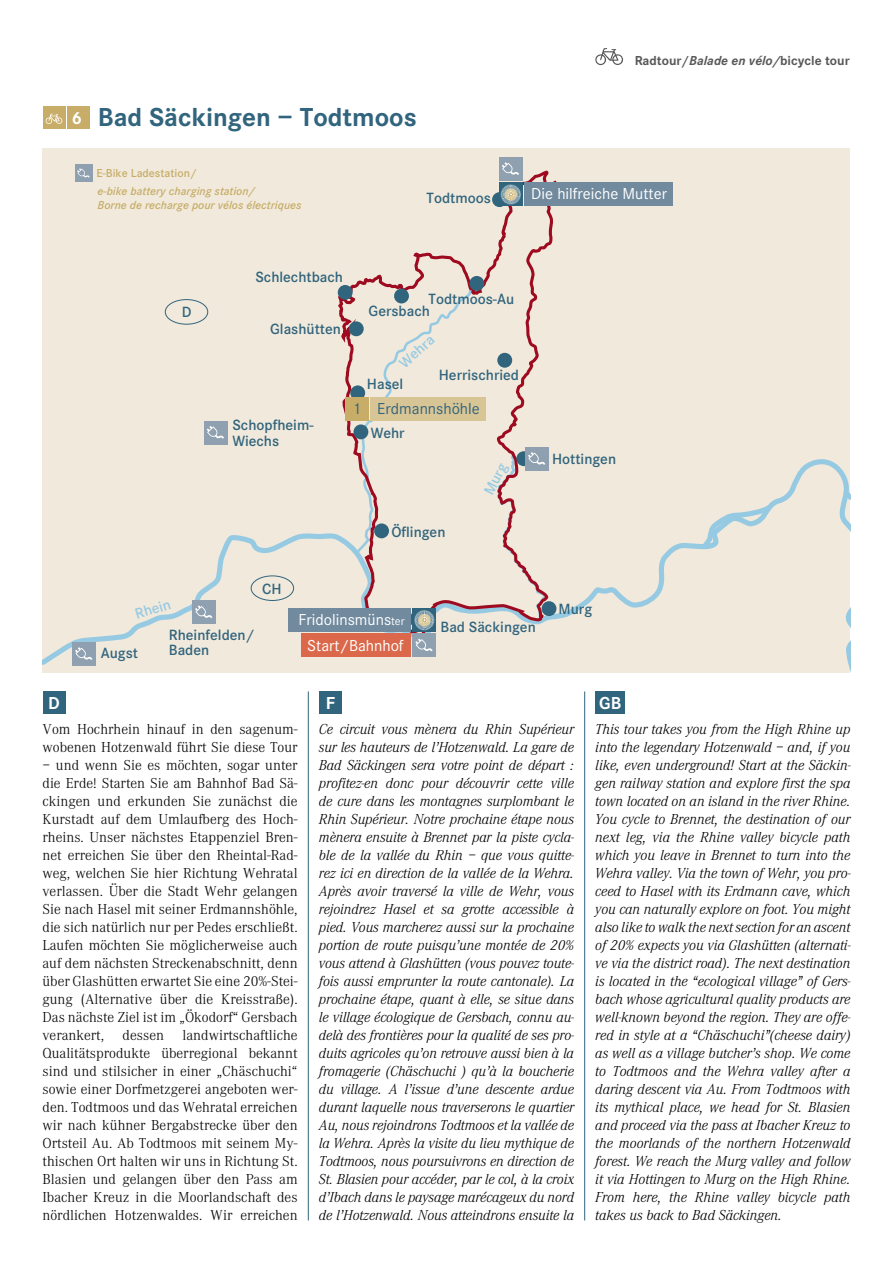
<style>
.page{position:relative;width:893px;height:1263px;background:#fff}
.page>*{position:absolute;margin:0;border:0;box-sizing:border-box;transform-origin:0 0}
.t1{font:700 27px "Corporate S";color:#31647d}
.t2{font:700 18px "Corporate S";color:#fff}
.t3{font:16.5px "Corporate S";color:#fff}
.t4{font:16.5px "Corporate S";color:#31647d}
.t5{font:600 15.45px/15.5px "Corporate S";color:#31647d}
.t6{font:600 15.45px "Corporate S";color:#96cae3}
.t7{font:italic 300 15px/18px "Corporate A";letter-spacing:-.005em;color:#000;text-align:justify}
.t8{font:300 15px/18px "Corporate A";color:#000}
.t9{font:700 13.5px "Corporate S";color:#58585a}
.t10{font:italic 600 12px/13.5px "Corporate S";color:#c7ad68}
.t11{font:600 12px "Corporate S";color:#c7ad68}
.s1{font-size:18px;color:#fff}
.s2{font-style:italic}
.s3{font-size:12px}
</style>
<div class="page">
<div style="left:43px;top:106px;width:22px;height:23px;background:#c7ad68"></div>
<div style="left:67px;top:106px;width:23px;height:23px;background:#c7ad68"></div>
<svg style="left:46px;top:114px;width:17px;height:10px"></svg>
<svg style="left:595px;top:48px;width:28px;height:17px"></svg>
<div style="left:43px;top:691px;width:22px;height:23px;background:#31647d"></div>
<div style="left:319px;top:691px;width:23px;height:23px;background:#31647d"></div>
<div style="left:595px;top:691px;width:30px;height:23px;background:#31647d"></div>
<hr style="left:308px;top:691px;width:1px;height:529px;background:#31647d">
<hr style="left:584px;top:691px;width:1px;height:529px;background:#31647d">
<div style="left:43px;top:149px;width:807px;height:524px;background:#f1eadc"></div>
<div style="left:499px;top:157px;width:23px;height:24px;background:#8fa0b0"></div>
<svg style="left:502px;top:162px;width:11px;height:7px"></svg>
<div style="left:165px;top:299px;width:43px;height:26px;border:1px solid #31647d;border-radius:50%"></div>
<svg style="left:43px;top:552px;width:807px;height:117px"></svg>
<svg style="left:336px;top:169px;width:224px;height:469px"></svg>
<svg style="left:204px;top:408px;width:646px;height:144px"></svg>
<div style="left:409px;top:612px;width:15px;height:15px;background:#31647d;border-radius:50%"></div>
<div style="left:374px;top:523px;width:15px;height:15px;background:#31647d;border-radius:50%"></div>
<div style="left:353px;top:424px;width:15px;height:15px;background:#31647d;border-radius:50%"></div>
<div style="left:350px;top:385px;width:15px;height:15px;background:#31647d;border-radius:50%"></div>
<div style="left:349px;top:321px;width:15px;height:15px;background:#31647d;border-radius:50%"></div>
<div style="left:338px;top:285px;width:15px;height:15px;background:#31647d;border-radius:50%"></div>
<div style="left:394px;top:289px;width:15px;height:14px;background:#31647d;border-radius:50%"></div>
<div style="left:469px;top:276px;width:15px;height:15px;background:#31647d;border-radius:50%"></div>
<div style="left:497px;top:353px;width:15px;height:15px;background:#31647d;border-radius:50%"></div>
<div style="left:516px;top:451px;width:15px;height:15px;background:#31647d;border-radius:50%"></div>
<div style="left:542px;top:601px;width:14px;height:15px;background:#31647d;border-radius:50%"></div>
<div style="left:492px;top:192px;width:15px;height:15px;background:#31647d;border-radius:50%"></div>
<div style="left:371px;top:397px;width:115px;height:23px;background:#d8c595"></div>
<div style="left:345px;top:397px;width:24px;height:23px;background:#c7ad68"></div>
<div style="left:524px;top:183px;width:149px;height:23px;background:#718a9e"></div>
<div style="left:499px;top:183px;width:23px;height:23px;background:#31647d"></div>
<svg style="left:501px;top:184px;width:20px;height:21px"></svg>
<div style="left:301px;top:634px;width:110px;height:23px;background:#db684a"></div>
<div style="left:288px;top:608px;width:123px;height:24px;background:#718a9e"></div>
<div style="left:413px;top:608px;width:23px;height:24px;background:#31647d"></div>
<svg style="left:414px;top:610px;width:21px;height:21px"></svg>
<div style="left:413px;top:634px;width:23px;height:23px;background:#8fa0b0"></div>
<svg style="left:415px;top:638px;width:18px;height:13px"></svg>
<div style="left:192px;top:601px;width:24px;height:23px;background:#8fa0b0"></div>
<svg style="left:195px;top:605px;width:17px;height:13px"></svg>
<div style="left:204px;top:421px;width:23px;height:23px;background:#8fa0b0"></div>
<svg style="left:207px;top:426px;width:17px;height:13px"></svg>
<div style="left:525px;top:447px;width:24px;height:24px;background:#8fa0b0"></div>
<svg style="left:528px;top:452px;width:17px;height:13px"></svg>
<div style="left:72px;top:642px;width:24px;height:24px;background:#8fa0b0"></div>
<svg style="left:75px;top:647px;width:17px;height:13px"></svg>
<div style="left:75px;top:165px;width:17px;height:17px;background:#8fa0b0"></div>
<svg style="left:77px;top:168px;width:13px;height:10px"></svg>
<h1 class="t1" style="left:72px;top:101px;width:346px"><span class="s1">6</span> Bad Säckingen – Todtmoos</h1>
<p class="t11" style="left:96px;top:167px;width:102px">E-Bike Ladestation/</p>
<p class="t10" style="left:98px;top:185px;width:205px">e-bike battery charging station/<br>Borne de recharge pour vélos électriques</p>
<p class="t5" style="left:427px;top:191px;width:66px">Todtmoos</p>
<p class="t9" style="left:635px;top:53px;width:217px">Radtour/<span class="s2">Balade en vélo/</span>bicycle tour</p>
<p class="t3" style="left:531px;top:185px;width:137px">Die hilfreiche Mutter</p>
<p class="t5" style="left:182px;top:304px;width:11px">D</p>
<p class="t5" style="left:255px;top:270px;width:89px">Schlechtbach</p>
<p class="t5" style="left:270px;top:322px;width:72px">Glashütten</p>
<p class="t5" style="left:232px;top:418px;width:83px">Schopfheim-<br>Wiechs</p>
<p class="t5" style="left:429px;top:292px;width:87px">Todtmoos-Au</p>
<p class="t5" style="left:369px;top:303px;width:63px">Gersbach</p>
<p class="t6" style="left:395px;top:358px;width:43px;rotate:-42deg">Wehra</p>
<p class="t5" style="left:439px;top:368px;width:82px">Herrischried</p>
<p class="t5" style="left:367px;top:377px;width:38px">Hasel</p>
<p class="t4" style="left:353px;top:399px;width:129px">1 Erdmannshöhle</p>
<p class="t5" style="left:371px;top:425px;width:36px">Wehr</p>
<p class="t5" style="left:391px;top:524px;width:56px">Öflingen</p>
<p class="t6" style="left:480px;top:489px;width:35px;rotate:-63deg">Murg</p>
<p class="t5" style="left:262px;top:581px;width:21px">CH</p>
<p class="t5" style="left:552px;top:451px;width:66px">Hottingen</p>
<p class="t6" style="left:133px;top:606px;width:38px;rotate:-17deg">Rhein</p>
<p class="t5" style="left:169px;top:627px;width:87px">Rheinfelden/</p>
<p class="t5" style="left:101px;top:646px;width:39px">Augst</p>
<p class="t5" style="left:169px;top:643px;width:42px">Baden</p>
<p class="t3" style="left:299px;top:611px;width:108px">Fridolinsmüns<span class="s3">ter</span></p>
<p class="t3" style="left:307px;top:636px;width:98px">Start/Bahnhof</p>
<p class="t5" style="left:441px;top:619px;width:97px">Bad Säckingen</p>
<p class="t5" style="left:559px;top:602px;width:35px">Murg</p>
<p class="t2" style="left:48px;top:693px;width:13px">D</p>
<p class="t2" style="left:326px;top:693px;width:11px">F</p>
<p class="t2" style="left:599px;top:693px;width:24px">GB</p>
<p class="t8" style="left:43px;top:720px;width:257px">Vom Hochrhein hinauf in den sagenum&shy;wobenen Hotzenwald führt Sie diese Tour</p>
<p class="t8" style="left:43px;top:756px;width:257px;text-align:justify">– und wenn Sie es möchten, sogar unter die Erde! Starten Sie am Bahnhof Bad Sä&shy;ckingen und erkunden Sie zunächst die Kurstadt auf dem Umlaufberg des Hoch&shy;rheins. Unser nächstes Etappenziel Bren&shy;net erreichen Sie über den Rheintal-Rad&shy;weg, welchen Sie hier Richtung Wehratal verlassen. Über die Stadt Wehr gelangen Sie nach Hasel mit seiner Erdmannshöhle, die sich natürlich nur per Pedes erschließt.<br>Laufen möchten Sie möglicherweise auch auf dem nächsten Streckenabschnitt, denn über Glashütten erwartet Sie eine 20%-Stei&shy;gung (Alternative über die Kreisstraße).<br>Das nächste Ziel ist im „Ökodorf“ Gersbach verankert, dessen landwirtschaftliche Qualitätsprodukte überregional bekannt sind und stilsicher in einer „Chäschuchi“ sowie einer Dorfmetzgerei angeboten wer&shy;den. Todtmoos und das Wehratal erreichen wir nach kühner Bergabstrecke über den Ortsteil Au. Ab Todtmoos mit seinem My&shy;thischen Ort halten wir uns in Richtung St.<br>Blasien und gelangen über den Pass am Ibacher Kreuz in die Moorlandschaft des nördlichen Hotzenwaldes. Wir erreichen</p>
<p class="t7" style="left:319px;top:720px;width:257px">Ce circuit vous mènera du Rhin Supérieur sur les hauteurs de l’Hotzenwald. La gare de Bad Säckingen sera votre point de départ : profitez-en donc pour découvrir cette ville de cure dans les montagnes surplombant le Rhin Supérieur. Notre prochaine étape nous mènera ensuite à Brennet par la piste cycla&shy;ble de la vallée du Rhin – que vous quitte&shy;rez ici en direction de la vallée de la Wehra.<br>Après avoir traversé la ville de Wehr, vous rejoindrez Hasel et sa grotte accessible à pied. Vous marcherez aussi sur la prochaine portion de route puisqu’une montée de 20% vous attend à Glashütten (vous pouvez toute&shy;fois aussi emprunter la route cantonale). La prochaine étape, quant à elle, se situe dans le village écologique de Gersbach, connu au&shy;delà des frontières pour la qualité de ses pro&shy;duits agricoles qu’on retrouve aussi bien à la fromagerie (Chäschuchi ) qu’à la boucherie du village. A l’issue d’une descente ardue durant laquelle nous traverserons le quartier Au, nous rejoindrons Todtmoos et la vallée de la Wehra. Après la visite du lieu mythique de Todtmoos, nous poursuivrons en direction de St. Blasien pour accéder, par le col, à la croix d’Ibach dans le paysage marécageux du nord de l’Hotzenwald. Nous atteindrons ensuite la</p>
<p class="t7" style="left:595px;top:720px;width:257px">This tour takes you from the High Rhine up into the legendary Hotzenwald – and, if you like, even underground! Start at the Säckin&shy;gen railway station and explore first the spa town located on an island in the river Rhine.<br>You cycle to Brennet, the destination of our next leg, via the Rhine valley bicycle path which you leave in Brennet to turn into the Wehra valley. Via the town of Wehr, you pro&shy;ceed to Hasel with its Erdmann cave, which you can naturally explore on foot. You might also like to walk the next section for an ascent of 20% expects you via Glashütten (alternati&shy;ve via the district road). The next destination is located in the “ecological village” of Gers&shy;bach whose agricultural quality products are well-known beyond the region. They are offe&shy;red in style at a “Chäschuchi”(cheese dairy) as well as a village butcher’s shop. We come to Todtmoos and the Wehra valley after a daring descent via Au. From Todtmoos with its mythical place, we head for St. Blasien and proceed via the pass at Ibacher Kreuz to the moorlands of the northern Hotzenwald forest. We reach the Murg valley and follow it via Hottingen to Murg on the High Rhine.<br>From here, the Rhine valley bicycle path takes us back to Bad Säckingen.</p>
</div>
